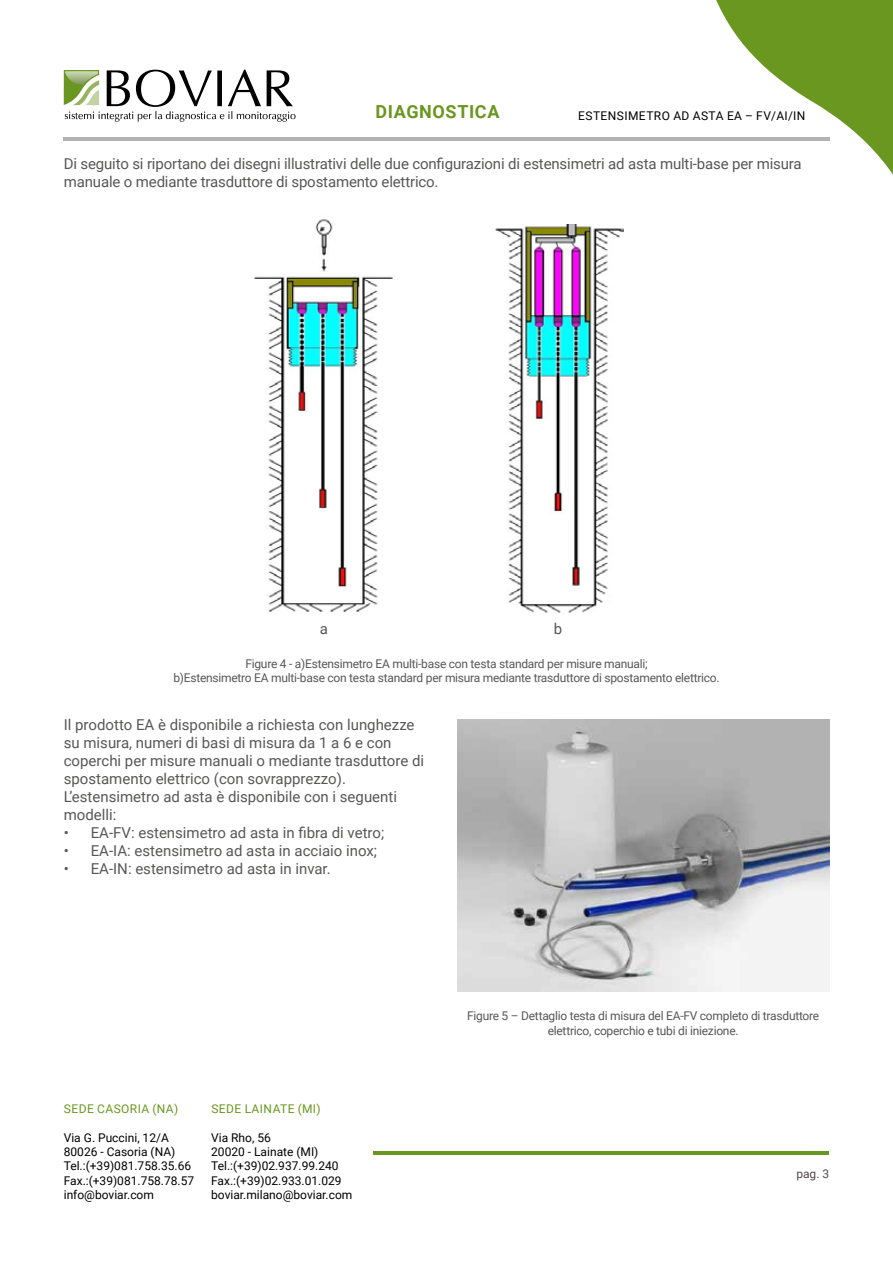
<style>
.page{position:relative;width:893px;height:1263px;background:#fff}
.page>*{position:absolute;margin:0;border:0;box-sizing:border-box;transform-origin:0 0}
.t1{font:700 18px "Roboto";letter-spacing:.035em;color:#6a971f}
.t2{font:15px/18px "Roboto";color:#575756}
.t3{font:12px/14.4px "Roboto";letter-spacing:-.02em;color:#575756;text-align:center}
.t4{font:12px/14.4px "Roboto";color:#000}
.t5{font:12px "Roboto";letter-spacing:.035em;color:#6a971f}
.t6{font:12px "Roboto";letter-spacing:.035em;color:#000}
.t7{font:12px "Roboto";color:#53494b}
</style>
<div class="page">
<hr style="left:373px;top:1151px;width:456px;height:3px;background:#6a971f">
<svg style="left:707px;top:0;width:186px;height:175px"></svg>
<hr style="left:64px;top:137px;width:766px;height:3px;background:#b3b3b3">
<svg style="left:64px;top:70px;width:232px;height:52px"></svg>
<img style="left:254px;top:219px;width:139px;height:392px">
<img style="left:495px;top:224px;width:129px;height:390px">
<img style="left:457px;top:719px;width:372px;height:272px">
<p class="t1" style="left:375px;top:99px;width:126px">DIAGNOSTICA</p>
<p class="t2" style="left:64px;top:155px;width:739px">Di seguito si riportano dei disegni illustrativi delle due configurazioni di estensimetri ad asta multi-base per misura manuale o mediante trasduttore di spostamento elettrico.</p>
<p class="t6" style="left:578px;top:108px;width:229px">ESTENSIMETRO AD ASTA EA – FV/AI/IN</p>
<p class="t2" style="left:320px;top:619px;width:10px">a</p>
<p class="t2" style="left:554px;top:619px;width:10px">b</p>
<p class="t3" style="left:173px;top:656px;width:548px">Figure 4 - a)Estensimetro EA multi-base con testa standard per misure manuali;<br>b)Estensimetro EA multi-base con testa standard per misura mediante trasduttore di spostamento elettrico.</p>
<p class="t2" style="left:64px;top:715px;width:362px">Il prodotto EA è disponibile a richiesta con lunghezze su misura, numeri di basi di misura da 1 a 6 e con coperchi per misure manuali o mediante trasduttore di spostamento elettrico (con sovrapprezzo).<br>L’estensimetro ad asta è disponibile con i seguenti modelli:</p>
<p class="t2" style="left:64px;top:823px;width:322px">• EA-FV: estensimetro ad asta in fibra di vetro;</p>
<p class="t2" style="left:64px;top:841px;width:315px">• EA-IA: estensimetro ad asta in acciaio inox;</p>
<p class="t2" style="left:64px;top:859px;width:268px">• EA-IN: estensimetro ad asta in invar.</p>
<p class="t5" style="left:64px;top:1100px;width:116px">SEDE CASORIA (NA)</p>
<p class="t4" style="left:64px;top:1129px;width:132px">Via G. Puccini, 12/A<br>80026 - Casoria (NA)<br>Tel.:(+39)081.758.35.66<br>Fax.:(+39)081.758.78.57 info@boviar.com</p>
<p class="t5" style="left:211px;top:1100px;width:111px">SEDE LAINATE (MI)</p>
<p class="t4" style="left:211px;top:1129px;width:143px">Via Rho, 56<br>20020 - Lainate (MI)<br>Tel.:(+39)02.937.99.240<br>Fax.:(+39)02.933.01.029 boviar.milano@boviar.com</p>
<p class="t3" style="left:467px;top:1008px;width:354px">Figure 5 – Dettaglio testa di misura del EA-FV completo di trasduttore elettrico, coperchio e tubi di iniezione.</p>
<p class="t7" style="left:796px;top:1165px;width:34px">pag. 3</p>
</div>
